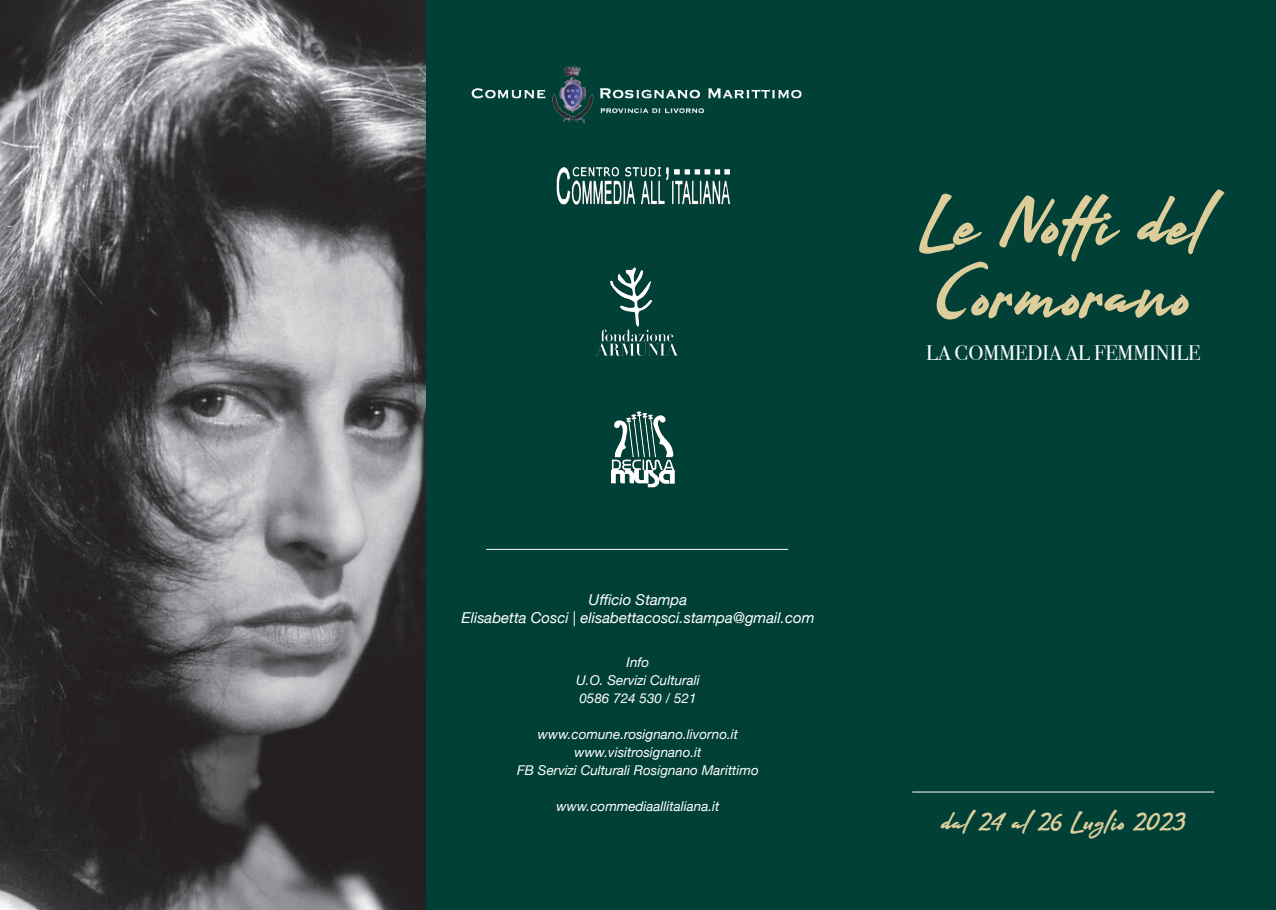
<style>
.page{position:relative;width:1276px;height:910px;background:#fff}
.page>*{position:absolute;margin:0;border:0;box-sizing:border-box;transform-origin:0 0}
.Date{font:72px "Arkipelago";color:#dccd9b}
.Date-2{font:27px "Arkipelago";color:#ddce9b}
.Testo_2{font:21px "Bodoni Svty Two ITCTT";color:#fff}
.Testo_2-2{font:italic 15px "Helvetica Neue";color:#fff}
.Testo_2-3{font:italic 13.5px "Helvetica Neue";color:#fff}
</style>
<div class="page">
<div style="left:425px;top:0;width:851px;height:910px;background:#004036"></div>
<hr style="left:912px;top:792px;width:302px;height:1px;background:#fff">
<hr style="left:486px;top:549px;width:302px;height:1px;background:#fff">
<img style="left:611px;top:405px;width:63px;height:83px">
<img style="left:549px;top:165px;width:183px;height:49px">
<img style="left:464px;top:48px;width:358px;height:116px">
<img style="left:0;top:0;width:425px;height:910px">
<p class="Testo_2-2" style="left:588px;top:588px;width:100px">Ufficio Stampa</p>
<p class="Testo_2-2" style="left:461px;top:606px;width:354px">Elisabetta Cosci | elisabettacosci.stampa@gmail.com</p>
<p class="Testo_2-3" style="left:626px;top:653px;width:24px">Info</p>
<p class="Testo_2-3" style="left:576px;top:671px;width:125px">U.O. Servizi Culturali</p>
<p class="Testo_2-3" style="left:579px;top:689px;width:119px">0586 724 530 / 521</p>
<p class="Testo_2-3" style="left:538px;top:725px;width:202px">www.comune.rosignano.livorno.it</p>
<p class="Testo_2-3" style="left:574px;top:743px;width:128px">www.visitrosignano.it</p>
<p class="Testo_2-3" style="left:517px;top:761px;width:243px">FB Servizi Culturali Rosignano Marittimo</p>
<p class="Testo_2-3" style="left:556px;top:797px;width:164px">www.commediaallitaliana.it</p>
<p class="Date" style="left:921px;top:177px;width:286px">Le Notti del</p>
<p class="Date" style="left:937px;top:249px;width:253px">Cormorano</p>
<p class="Testo_2" style="left:926px;top:335px;width:276px">LA COMMEDIA AL FEMMINILE</p>
<p class="Date-2" style="left:941px;top:805px;width:246px">dal 24 al 26 Luglio 2023</p>
</div>
